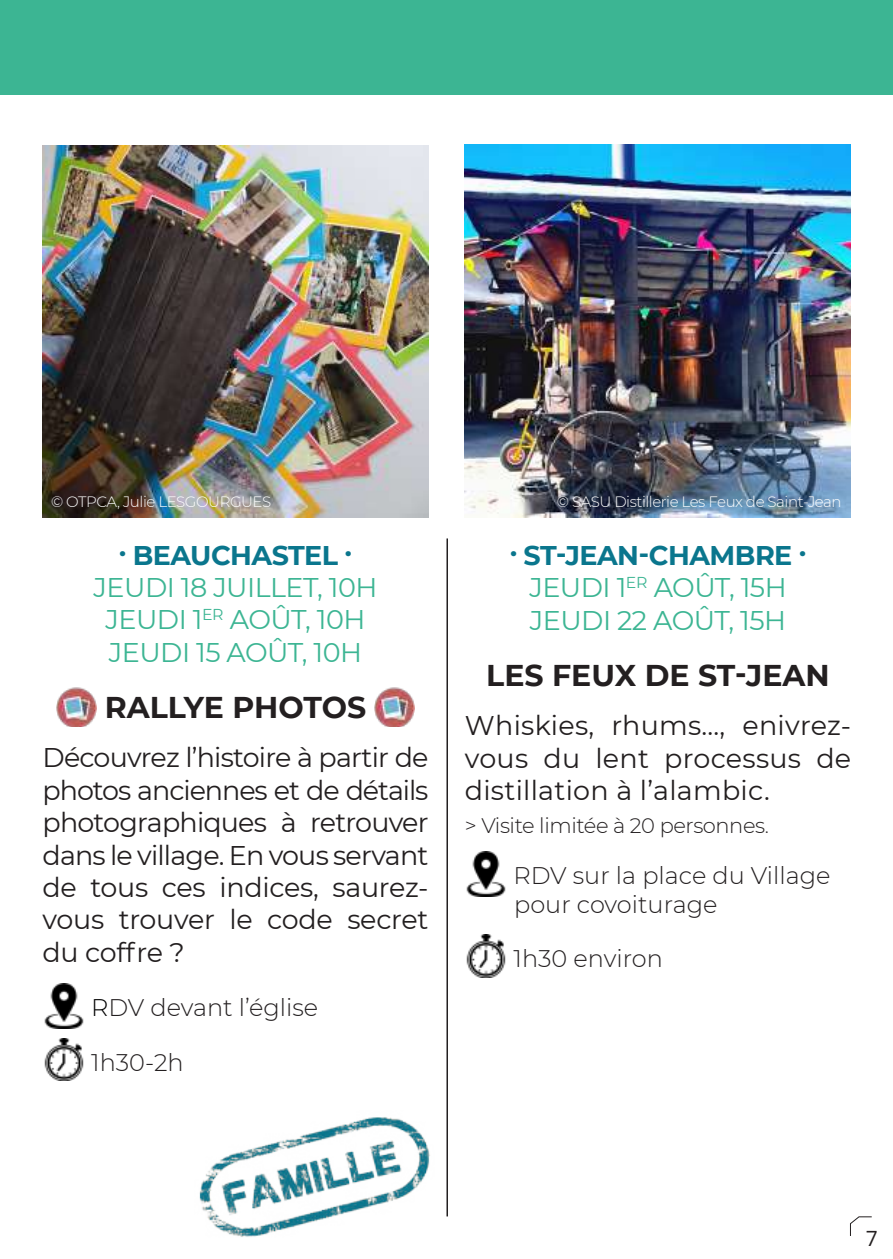
<style>
.page{position:relative;width:893px;height:1259px;background:#fff}
.page>*{position:absolute;margin:0;border:0;box-sizing:border-box;transform-origin:0 0}
.t1{font:700 30px "Montserrat";color:#231f20}
.t2{font:27px/32.4px "Montserrat";letter-spacing:-.005em;color:#231f20;text-align:justify}
.t3{font:27px/32.4px "Montserrat";letter-spacing:-.02em;color:#3cb593;text-align:center}
.t4{font:700 27px "Montserrat";letter-spacing:-.02em;color:#0a768d}
.t5{font:300 24px/28.8px "Montserrat";color:#231f20}
.t6{font:300 21px "Montserrat";letter-spacing:-.02em;color:#231f20}
.t7{font:21px "Open Sans";color:#231f20}
.t8{font:300 15px "Montserrat";letter-spacing:-.03em;color:#fff}
.s1{color:#000}
.s2{font-weight:700;color:#0a768d}
</style>
<div class="page">
<svg style="left:850px;top:1216px;width:22px;height:20px"></svg>
<hr style="left:446px;top:538px;width:2px;height:678px;background:#231f20">
<div style="left:0;top:0;width:893px;height:94px;background:#3cb593"></div>
<img style="left:56px;top:687px;width:40px;height:39px">
<img style="left:375px;top:687px;width:40px;height:39px">
<img style="left:44px;top:983px;width:40px;height:46px">
<img style="left:44px;top:1038px;width:40px;height:42px">
<img style="left:199px;top:1117px;width:231px;height:120px">
<img style="left:43px;top:145px;width:385px;height:372px">
<img style="left:466px;top:851px;width:40px;height:45px">
<img style="left:466px;top:934px;width:40px;height:43px">
<img style="left:465px;top:145px;width:386px;height:372px">
<p class="t8" style="left:51px;top:491px;width:222px">© OTPCA, Julie LESGOURGUES</p>
<p class="t4" style="left:119px;top:535px;width:234px">. BEAUCHASTEL .</p>
<p class="t3" style="left:94px;top:570px;width:285px">JEUDI 18 JUILLET, 10H<br>JEUDI 1<sup>ER</sup> AOÛT, 10H<br>JEUDI 15 AOÛT, 10H</p>
<p class="t1" style="left:105px;top:685px;width:263px">RALLYE PHOTOS</p>
<p class="t2" style="left:43px;top:740px;width:387px">Découvrez l’histoire à partir de photos anciennes et de détails photographiques à retrouver dans le village. En vous servant de tous ces indices, saurez&shy;vous trouver le code secret du coffre ?</p>
<p class="t5" style="left:91px;top:992px;width:229px"><span class="s1">R</span>DV devant l’église</p>
<p class="t5" style="left:91px;top:1047px;width:94px">1h30-2h</p>
<p class="t8" style="left:557px;top:491px;width:286px">© SASU Distillerie Les Feux de Saint-Jean</p>
<p class="t3" style="left:510px;top:538px;width:298px"><sup>.</sup> <span class="s2">ST-JEAN-CHAMBRE </span><sup>.<br></sup>JEUDI 1<sup>ER</sup> AOÛT, 15H<br>JEUDI 22 AOÛT, 15H</p>
<p class="t1" style="left:486px;top:653px;width:345px">LES FEUX DE ST-JEAN</p>
<p class="t2" style="left:465px;top:708px;width:388px">Whiskies, rhums..., enivrez&shy;vous du lent processus de distillation à l’alambic.</p>
<p class="t6" style="left:465px;top:811px;width:306px">&gt; Visite limitée à 20 personnes.</p>
<p class="t5" style="left:514px;top:860px;width:318px">RDV sur la place du Village pour covoiturage</p>
<p class="t5" style="left:514px;top:943px;width:151px">1h30 environ</p>
<p class="t7" style="left:866px;top:1223px;width:14px">7</p>
</div>
